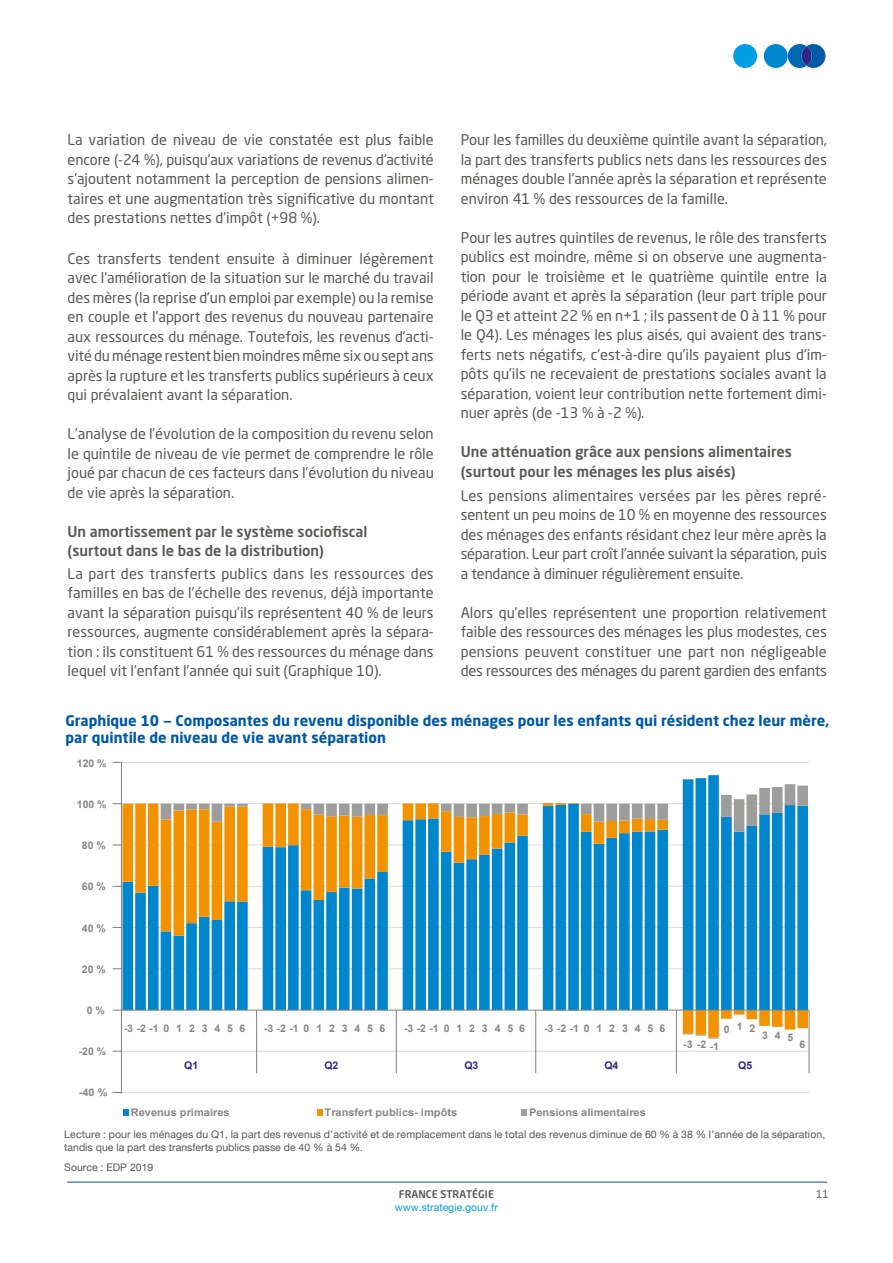
<style>
.page{position:relative;width:893px;height:1263px;background:#fff}
.page>*{position:absolute;margin:0;border:0;box-sizing:border-box;transform-origin:0 0}
.t1{font:14.55px/19.5px "Neo Sans Pro";color:#575756;text-align:justify}
.t2{font:500 14.55px/19.5px "Neo Sans Pro";color:#575756}
.t3{font:700 14.55px/17.4px "Neo Sans Pro";color:#005aa7}
.t4{font:10.5px/12.6px "Helvetica Neue LT";letter-spacing:.01em;color:#575756}
.t5{font:700 10.5px "Arial";color:#878787}
.t6{font:700 10.5px "Arial";color:#878787;scale:1.05 1}
.t7{font:10.5px "Helvetica Neue LT";color:#009fe3}
.t8{font:500 10.5px "Neo Sans Pro";color:#575756}
.t9{font:700 10.5px "Arial";letter-spacing:-.005em;color:#312783}
.t10{font:10.5px "Neo Sans Pro";color:#575756}
</style>
<div class="page">
<hr style="left:67px;top:1182px;width:760px;height:1px;background:#005aa7">
<svg style="left:788px;top:44px;width:37px;height:24px"></svg>
<div style="left:764px;top:44px;width:24px;height:24px;background:#0086cd;border-radius:50%"></div>
<div style="left:733px;top:44px;width:24px;height:24px;background:#009fe3;border-radius:50%"></div>
<hr style="left:121px;top:762px;width:688px;height:1px;background:#d9d9d9">
<hr style="left:121px;top:803px;width:688px;height:1px;background:#d9d9d9">
<hr style="left:121px;top:845px;width:688px;height:1px;background:#d9d9d9">
<hr style="left:121px;top:886px;width:688px;height:1px;background:#d9d9d9">
<hr style="left:121px;top:927px;width:688px;height:1px;background:#d9d9d9">
<hr style="left:121px;top:968px;width:688px;height:1px;background:#d9d9d9">
<hr style="left:121px;top:1051px;width:688px;height:1px;background:#d9d9d9">
<hr style="left:121px;top:1092px;width:688px;height:1px;background:#d9d9d9">
<svg style="left:122px;top:784px;width:686px;height:255px"></svg>
<hr style="left:121px;top:1010px;width:688px;height:1px;background:#7f7f7f">
<hr style="left:121px;top:762px;width:1px;height:332px;background:#7f7f7f">
<hr style="left:256px;top:1010px;width:1px;height:63px;background:#7f7f7f">
<hr style="left:396px;top:1010px;width:1px;height:63px;background:#7f7f7f">
<hr style="left:535px;top:1010px;width:1px;height:63px;background:#7f7f7f">
<hr style="left:676px;top:1010px;width:1px;height:63px;background:#7f7f7f">
<hr style="left:809px;top:1010px;width:1px;height:63px;background:#7f7f7f">
<svg style="left:123px;top:1109px;width:5px;height:7px"></svg>
<svg style="left:317px;top:1109px;width:5px;height:7px"></svg>
<div style="left:521px;top:1109px;width:6px;height:7px;background:#9d9d9c"></div>
<p class="t1" style="left:68px;top:130px;width:368px">La variation de niveau de vie constatée est plus faible encore (-24 %), puisqu’aux variations de revenus d’activité s’ajoutent notamment la perception de pensions alimen&shy;taires et une augmentation très significative du montant des prestations nettes d’impôt (+98 %).</p>
<p class="t1" style="left:68px;top:248px;width:368px">Ces transferts tendent ensuite à diminuer légèrement avec l’amélioration de la situation sur le marché du travail des mères (la reprise d’un emploi par exemple) ou la remise en couple et l’apport des revenus du nouveau partenaire aux ressources du ménage. Toutefois, les revenus d’acti&shy;vité du ménage restent bien moindres même six ou sept ans après la rupture et les transferts publics supérieurs à ceux qui prévalaient avant la séparation.</p>
<p class="t1" style="left:68px;top:424px;width:368px">L’analyse de l’évolution de la composition du revenu selon le quintile de niveau de vie permet de comprendre le rôle joué par chacun de ces facteurs dans l’évolution du niveau de vie après la séparation.</p>
<p class="t2" style="left:68px;top:521px;width:301px">Un amortissement par le système sociofiscal (surtout dans le bas de la distribution)</p>
<p class="t1" style="left:68px;top:563px;width:368px">La part des transferts publics dans les ressources des familles en bas de l’échelle des revenus, déjà importante avant la séparation puisqu’ils représentent 40 % de leurs ressources, augmente considérablement après la sépara&shy;tion : ils constituent 61 % des ressources du ménage dans lequel vit l’enfant l’année qui suit (Graphique 10).</p>
<p class="t1" style="left:461px;top:130px;width:368px">Pour les familles du deuxième quintile avant la séparation, la part des transferts publics nets dans les ressources des ménages double l’année après la séparation et représente environ 41 % des ressources de la famille.</p>
<p class="t1" style="left:461px;top:227px;width:368px">Pour les autres quintiles de revenus, le rôle des transferts publics est moindre, même si on observe une augmenta&shy;tion pour le troisième et le quatrième quintile entre la période avant et après la séparation (leur part triple pour le Q3 et atteint 22 % en n+1 ; ils passent de 0 à 11 % pour le Q4). Les ménages les plus aisés, qui avaient des trans&shy;ferts nets négatifs, c’est-à-dire qu’ils payaient plus d’im&shy;pôts qu’ils ne recevaient de prestations sociales avant la séparation, voient leur contribution nette fortement dimi&shy;nuer après (de -13 % à -2 %).</p>
<p class="t2" style="left:461px;top:442px;width:333px">Une atténuation grâce aux pensions alimentaires (surtout pour les ménages les plus aisés)</p>
<p class="t1" style="left:461px;top:485px;width:368px">Les pensions alimentaires versées par les pères repré&shy;sentent un peu moins de 10 % en moyenne des ressources des ménages des enfants résidant chez leur mère après la séparation. Leur part croît l’année suivant la séparation, puis a tendance à diminuer régulièrement ensuite.</p>
<p class="t1" style="left:461px;top:602px;width:368px">Alors qu’elles représentent une proportion relativement faible des ressources des ménages les plus modestes, ces pensions peuvent constituer une part non négligeable des ressources des ménages du parent gardien des enfants</p>
<p class="t3" style="left:65px;top:711px;width:765px">Graphique 10 — Composantes du revenu disponible des ménages pour les enfants qui résident chez leur mère, par quintile de niveau de vie avant séparation</p>
<p class="t5" style="left:77px;top:755px;width:31px">120 %</p>
<p class="t5" style="left:77px;top:797px;width:31px">100 %</p>
<p class="t5" style="left:82px;top:838px;width:25px">80 %</p>
<p class="t5" style="left:82px;top:879px;width:25px">60 %</p>
<p class="t5" style="left:82px;top:920px;width:25px">40 %</p>
<p class="t5" style="left:82px;top:962px;width:25px">20 %</p>
<p class="t5" style="left:87px;top:1003px;width:20px">0 %</p>
<p class="t5" style="left:79px;top:1044px;width:29px">-20 %</p>
<p class="t6" style="left:79px;top:1085px;width:29px">-40 %</p>
<p class="t5" style="left:380px;top:1021px;width:7px">6</p>
<p class="t5" style="left:519px;top:1021px;width:7px">6</p>
<p class="t5" style="left:659px;top:1021px;width:7px">6</p>
<p class="t5" style="left:124px;top:1021px;width:123px">-3-2-10 1 2 3 4 56</p>
<p class="t5" style="left:264px;top:1021px;width:111px">-3-2-10 1 2 3 4 5</p>
<p class="t5" style="left:404px;top:1021px;width:111px">-3-2-10 1 2 3 4 5</p>
<p class="t5" style="left:544px;top:1021px;width:111px">-3-2-10 1 2 3 4 5</p>
<p class="t5" style="left:724px;top:1020px;width:33px">012</p>
<p class="t5" style="left:762px;top:1028px;width:33px">345</p>
<p class="t5" style="left:683px;top:1037px;width:37px">-3 -2 -1</p>
<p class="t5" style="left:799px;top:1036px;width:7px">6</p>
<p class="t9" style="left:184px;top:1058px;width:15px">Q1</p>
<p class="t9" style="left:324px;top:1058px;width:15px">Q2</p>
<p class="t9" style="left:464px;top:1058px;width:15px">Q3</p>
<p class="t9" style="left:604px;top:1058px;width:15px">Q4</p>
<p class="t9" style="left:738px;top:1058px;width:15px">Q5</p>
<p class="t6" style="left:131px;top:1105px;width:96px">Revenus primaires</p>
<p class="t6" style="left:325px;top:1105px;width:128px">Transfert publics- impôts</p>
<p class="t6" style="left:529px;top:1105px;width:113px">Pensions alimentaires</p>
<p class="t4" style="left:64px;top:1128px;width:763px">Lecture : pour les ménages du Q1, la part des revenus d’activité et de remplacement dans le total des revenus diminue de 60 % à 38 % l’année de la séparation, tandis que la part des transferts publics passe de 40 % à 54 %.</p>
<p class="t4" style="left:64px;top:1161px;width:91px">Source : EDP 2019</p>
<p class="t8" style="left:399px;top:1188px;width:97px">FRANCE STRATÉGIE</p>
<p class="t10" style="left:816px;top:1188px;width:14px">11</p>
<p class="t7" style="left:395px;top:1201px;width:105px">www.strategie.gouv.fr</p>
</div>
